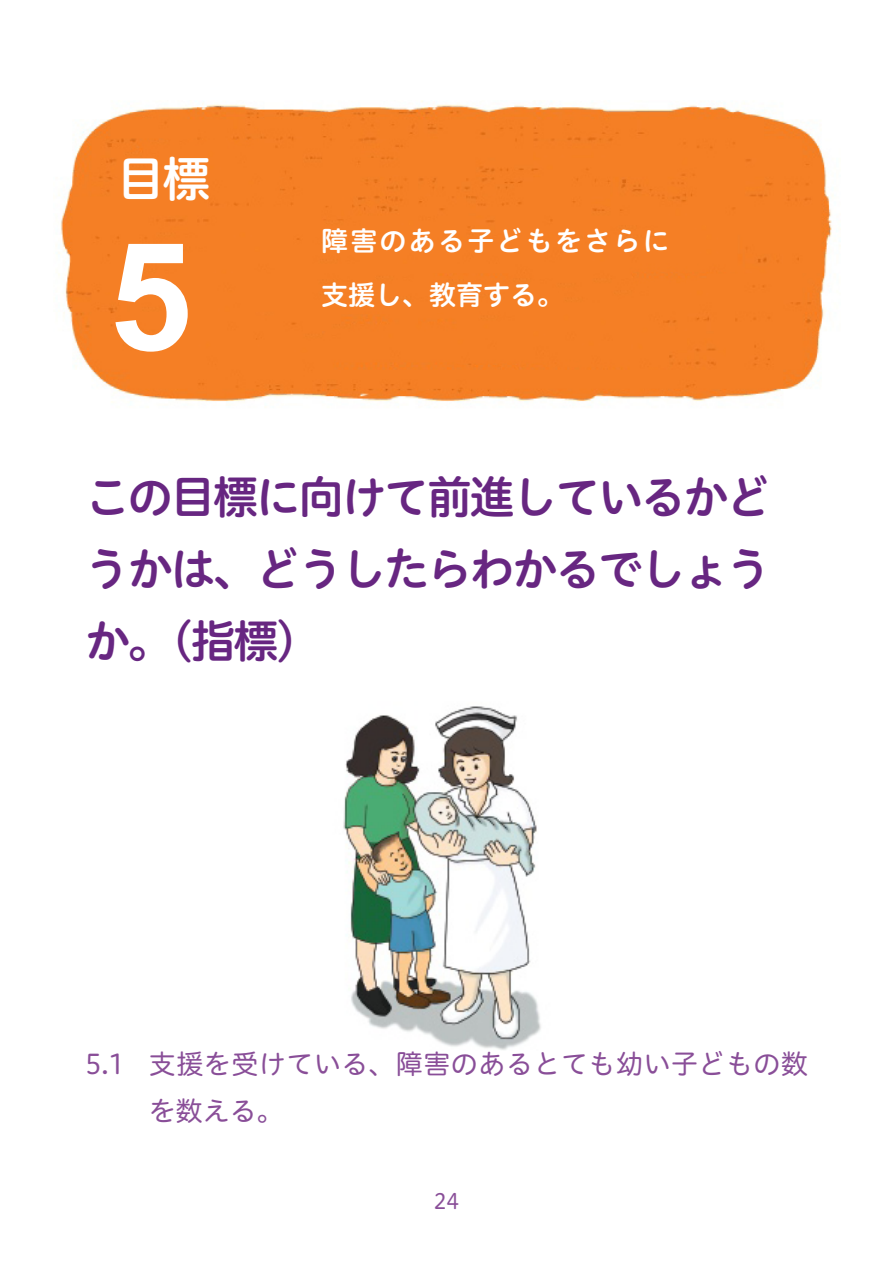
<style>
.page{position:relative;width:893px;height:1263px;background:#fff}
.page>*{position:absolute;margin:0;border:0;box-sizing:border-box;transform-origin:0 0}
.t1{font:700 150px "Arial";color:#fff}
.t2{font:48px "Hiragino UD Sans R Std W6";color:#fff}
.t3{font:45px/72px "Hiragino UD Sans R Std W6";letter-spacing:-.05em;color:#672681;text-align:justify}
.t4{font:27px/47.2px "Hiragino UD Sans R Std W4";letter-spacing:.02em;color:#894e98}
.t5{font:27px/54px "Hiragino UD Sans R Std W6";letter-spacing:.085em;color:#fff}
.t6{font:21px "Hiragino UD Sans R Std W4";color:#894e98}
</style>
<div class="page">
<img style="left:58px;top:100px;width:775px;height:301px">
<img style="left:343px;top:706px;width:198px;height:344px">
<p class="t2" style="left:117px;top:143px;width:95px">目標</p>
<h1 class="t1" style="left:109px;top:198px;width:85px">5</h1>
<p class="t5" style="left:321px;top:213px;width:350px">障害のある子どもをさらに支援し、教育する。</p>
<p class="t3" style="left:85px;top:458px;width:688px">この目標に向けて前進しているかどうかは、どうしたらわかるでしょうか。（指標）</p>
<p class="t4" style="left:149px;top:1039px;width:661px;text-indent:-64px">5.1 支援を受けている、障害のあるとても幼い子どもの数を数える。</p>
<p class="t6" style="left:434px;top:1185px;width:27px">24</p>
</div>
